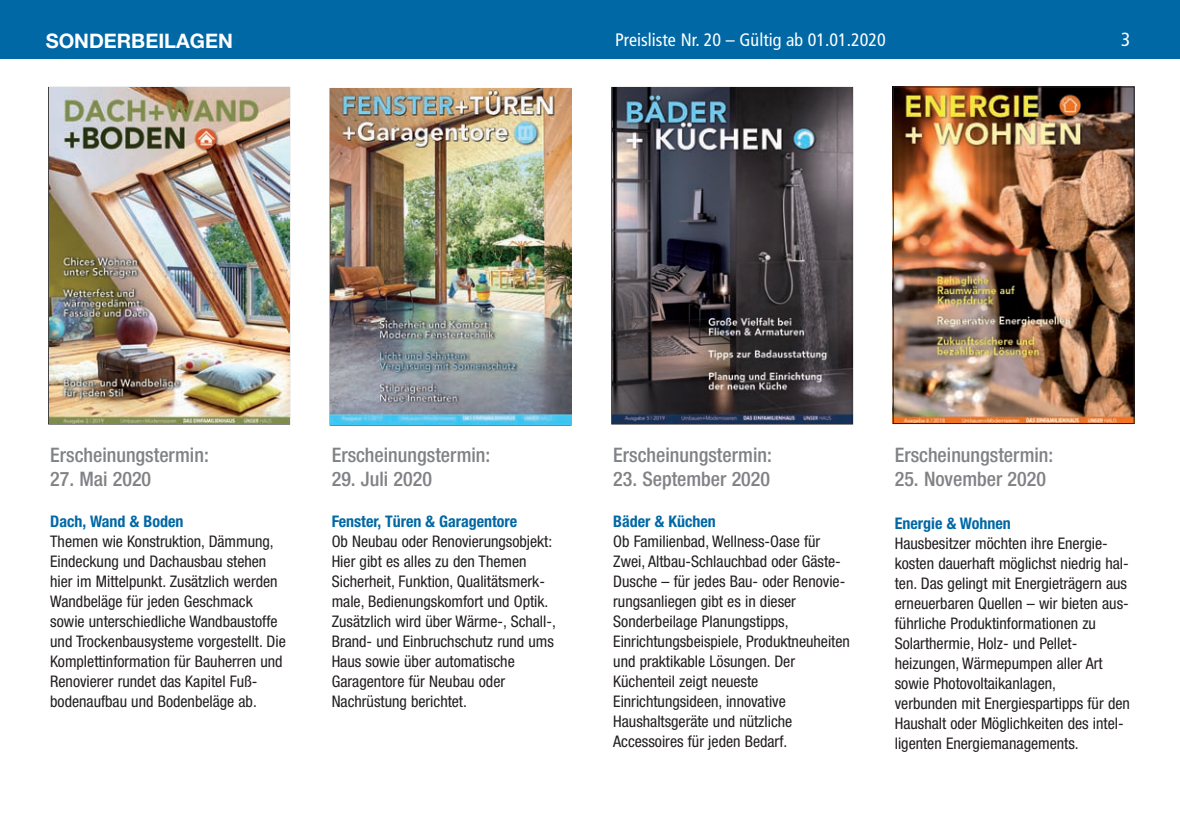
<style>
.page{position:relative;width:1180px;height:831px;background:#fff}
.page>*{position:absolute;margin:0;border:0;box-sizing:border-box;transform-origin:0 0}
.t1{font:500 condensed 20px "Helvetica Neue";color:#808285}
.t2{font:700 20px "Helvetica Neue";color:#fff}
.t3{font:condensed 19px "Frutiger";color:#fff}
.t4{font:condensed 18px "Frutiger";color:#fff}
.t5{font:condensed 16px/20px "Helvetica Neue";color:#231f20}
.t6{font:700 condensed 16px "Helvetica Neue";color:#0068a5}
.t7{font:700 condensed 16px "Helvetica Neue";color:#0068a5}
</style>
<div class="page">
<img style="left:49px;top:88px;width:240px;height:335px">
<img style="left:330px;top:89px;width:241px;height:336px">
<img style="left:894px;top:88px;width:238px;height:334px">
<div style="left:892px;top:86px;width:242px;height:338px;border:1px solid #231f20"></div>
<img style="left:612px;top:88px;width:240px;height:335px">
<div style="left:0;top:0;width:1179px;height:59px;background:#0068a5"></div>
<p class="t2" style="left:46px;top:34px;width:189px">SONDERBEILAGEN</p>
<p class="t4" style="left:615px;top:33px;width:272px">Preisliste Nr. 20 – Gültig ab 01.01.2020</p>
<p class="t3" style="left:1120px;top:32px;width:11px">3</p>
<p class="t1" style="left:50px;top:448px;width:160px">Erscheinungstermin:</p>
<p class="t1" style="left:50px;top:472px;width:102px">27. Mai 2020</p>
<p class="t6" style="left:50px;top:515px;width:135px">Dach, Wand &amp; Boden</p>
<p class="t5" style="left:50px;top:532px;width:237px">Themen wie Konstruktion, Dämmung, Eindeckung und Dachausbau stehen hier im Mittelpunkt. Zusätzlich werden Wandbeläge für jeden Geschmack sowie unterschiedliche Wandbaustoffe und Trockenbausysteme vorgestellt. Die Komplettinformation für Bauherren und Renovierer rundet das Kapitel Fuß&shy;bodenaufbau und Bodenbeläge ab.</p>
<p class="t1" style="left:332px;top:447px;width:160px">Erscheinungstermin:</p>
<p class="t1" style="left:332px;top:471px;width:102px">29. Juli 2020</p>
<p class="t6" style="left:332px;top:515px;width:187px">Fenster, Türen &amp; Garagentore</p>
<p class="t5" style="left:332px;top:532px;width:226px">Ob Neubau oder Renovierungsobjekt:<br>Hier gibt es alles zu den Themen Sicherheit, Funktion, Qualitätsmerk&shy;male, Bedienungskomfort und Optik.<br>Zusätzlich wird über Wärme-, Schall-, Brand- und Einbruchschutz rund ums Haus sowie über automatische Garagentore für Neubau oder Nachrüstung berichtet.</p>
<p class="t1" style="left:613px;top:448px;width:160px">Erscheinungstermin:</p>
<p class="t1" style="left:613px;top:472px;width:158px">23. September 2020</p>
<p class="t6" style="left:613px;top:515px;width:104px">Bäder &amp; Küchen</p>
<p class="t5" style="left:613px;top:532px;width:238px">Ob Familienbad, Wellness-Oase für Zwei, Altbau-Schlauchbad oder Gäste-Dusche – für jedes Bau- oder Renovie&shy;rungsanliegen gibt es in dieser Sonderbeilage Planungstipps, Einrichtungsbeispiele, Produktneuheiten und praktikable Lösungen. Der Küchenteil zeigt neueste Einrichtungsideen, innovative Haushaltsgeräte und nützliche Accessoires für jeden Bedarf.</p>
<p class="t1" style="left:894px;top:448px;width:160px">Erscheinungstermin:</p>
<p class="t1" style="left:894px;top:472px;width:153px">25. November 2020</p>
<p class="t7" style="left:894px;top:514px;width:117px">Energie &amp; Wohnen</p>
<p class="t5" style="left:894px;top:535px;width:236px">Hausbesitzer möchten ihre Energie&shy;kosten dauerhaft möglichst niedrig hal&shy;ten. Das gelingt mit Energieträgern aus erneuerbaren Quellen – wir bieten aus&shy;führliche Produktinformationen zu Solarthermie, Holz- und Pellet&shy;heizungen, Wärmepumpen aller Art sowie Photovoltaikanlagen,<br>verbunden mit Energiespartipps für den Haushalt oder Möglichkeiten des intel&shy;ligenten Energiemanagements.</p>
</div>
